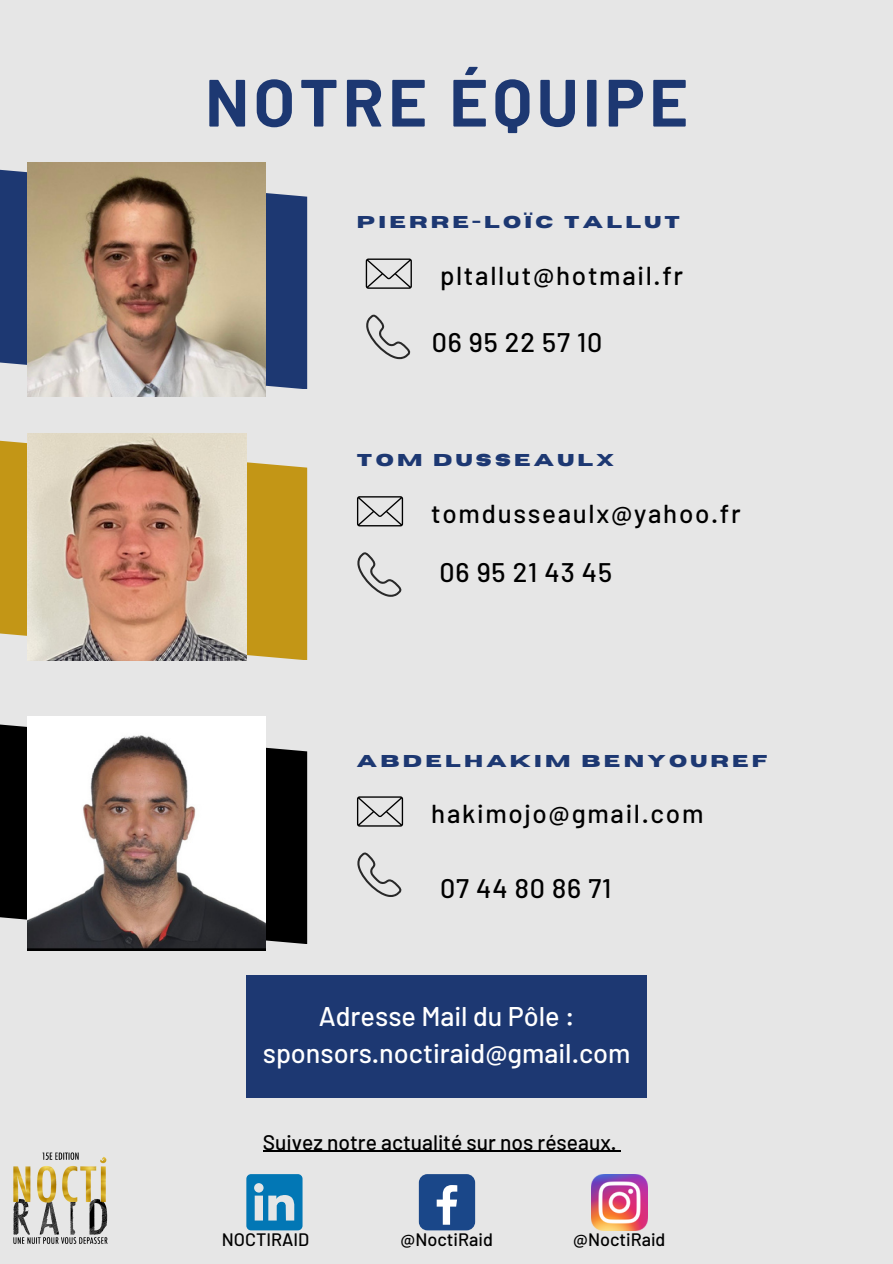
<style>
.page{position:relative;width:893px;height:1264px;background:#fff}
.page>*{position:absolute;margin:0;border:0;box-sizing:border-box;transform-origin:0 0}
.t1{font:700 66.75px "Barlow";letter-spacing:.065em;color:#1d3872}
.t2{font:500 27px "Barlow";color:#fff}
.t3{font:500 26.85px "Barlow";letter-spacing:.03em;color:#000}
.t4{font:500 25.95px "Barlow";letter-spacing:.065em;color:#000}
.t5{font:500 21px "Barlow";color:#000}
.t6{font:500 18px "Barlow";color:#000}
.t7{font:700 17.1px "Horizon";letter-spacing:.195em;color:#1d3872}
</style>
<div class="page">
<div style="left:0;top:0;width:892px;height:1263px;background:#e6e6e6"></div>
<svg style="left:0;top:169px;width:307px;height:220px;background:#395080"></svg>
<img style="left:28px;top:162px;width:237px;height:234px">
<img style="left:13px;top:1152px;width:95px;height:92px">
<svg style="left:0;top:439px;width:307px;height:221px;background:#c8a134"></svg>
<img style="left:28px;top:433px;width:218px;height:227px">
<svg style="left:0;top:723px;width:307px;height:221px;background:#232323"></svg>
<img style="left:28px;top:717px;width:237px;height:233px">
<svg style="left:366px;top:258px;width:46px;height:31px"></svg>
<svg style="left:366px;top:314px;width:45px;height:45px"></svg>
<div style="left:246px;top:975px;width:401px;height:122px;background:#1d3872"></div>
<svg style="left:357px;top:496px;width:46px;height:30px"></svg>
<svg style="left:357px;top:552px;width:45px;height:45px"></svg>
<svg style="left:357px;top:796px;width:46px;height:30px"></svg>
<svg style="left:357px;top:852px;width:45px;height:45px"></svg>
<svg style="left:246px;top:1174px;width:56px;height:56px"></svg>
<div style="left:419px;top:1174px;width:56px;height:56px;background:#1a4789;border-radius:9px"></div>
<svg style="left:436px;top:1185px;width:21px;height:39px"></svg>
<img style="left:591px;top:1174px;width:56px;height:56px">
<hr style="left:263px;top:1150px;width:353px;height:1px;background:#000">
<p class="t1" style="left:205px;top:60px;width:484px">NOTRE ÉQUIPE</p>
<p class="t7" style="left:357px;top:213px;width:324px">PIERRE-LOÏC TALLUT</p>
<p class="t4" style="left:440px;top:259px;width:245px">pltallut@hotmail.fr</p>
<p class="t3" style="left:431px;top:325px;width:172px">06 95 22 57 10</p>
<p class="t7" style="left:357px;top:451px;width:258px">TOM DUSSEAULX</p>
<p class="t4" style="left:431px;top:497px;width:311px">tomdusseaulx@yahoo.fr</p>
<p class="t3" style="left:439px;top:555px;width:174px">06 95 21 43 45</p>
<p class="t7" style="left:357px;top:752px;width:412px">ABDELHAKIM BENYOUREF</p>
<p class="t4" style="left:431px;top:797px;width:274px">hakimojo@gmail.com</p>
<p class="t3" style="left:440px;top:871px;width:172px">07 44 80 86 71</p>
<p class="t2" style="left:319px;top:999px;width:257px">Adresse Mail du Pôle :</p>
<p class="t2" style="left:263px;top:1036px;width:369px">sponsors.noctiraid@gmail.com</p>
<p class="t5" style="left:263px;top:1128px;width:355px">Suivez notre actualité sur nos réseaux.</p>
<p class="t6" style="left:222px;top:1227px;width:89px">NOCTIRAID</p>
<p class="t6" style="left:400px;top:1227px;width:94px">@NoctiRaid</p>
<p class="t6" style="left:573px;top:1227px;width:94px">@NoctiRaid</p>
</div>
